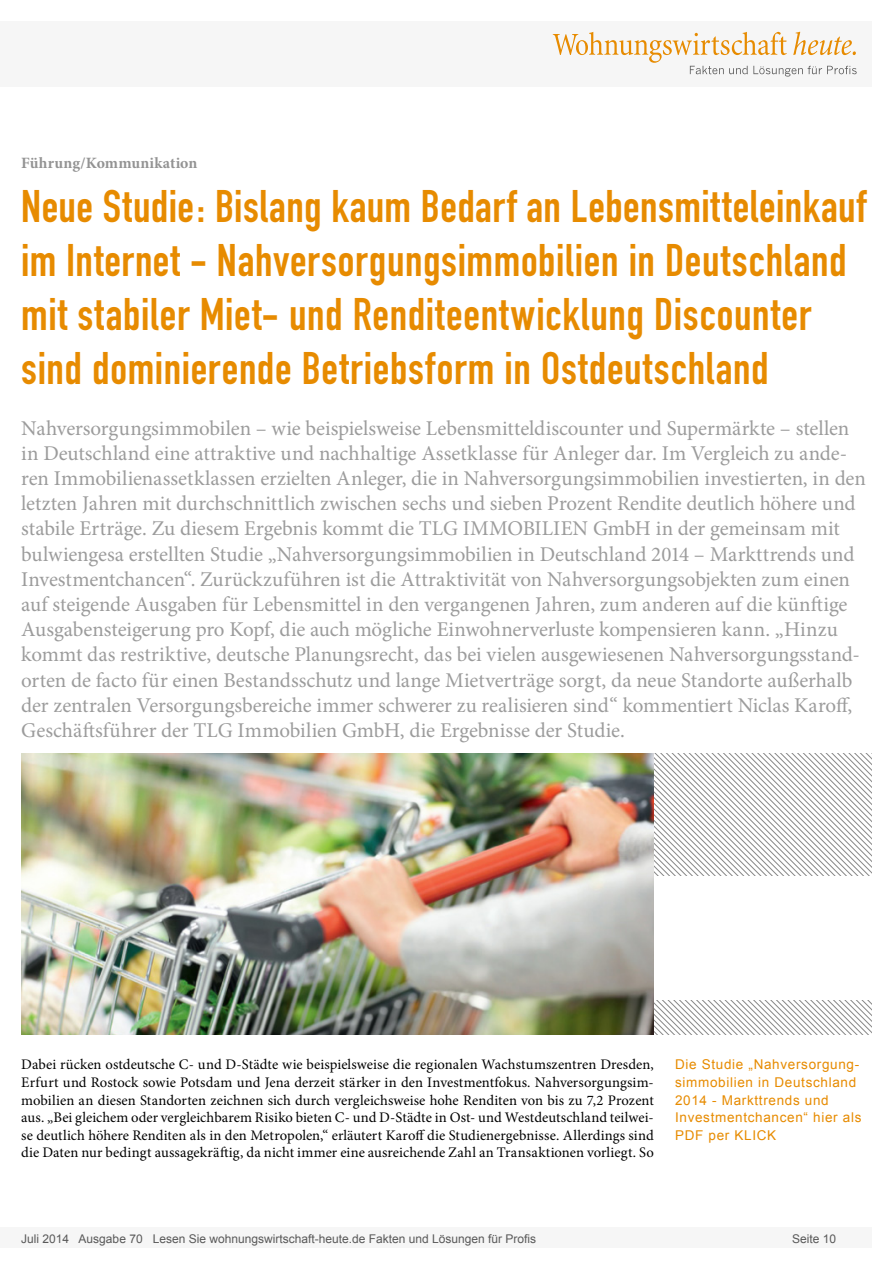
<style>
.page{position:relative;width:893px;height:1263px;background:#fff}
.page>*{position:absolute;margin:0;border:0;box-sizing:border-box;transform-origin:0 0}
.Überschrift_Groß{font:45px/54px "DIN Engschrift";letter-spacing:.015em;color:#e78b00}
.Anlesetext{font:21px/25.2px "Minion Pro";letter-spacing:-.005em;color:#9c9c9c}
.Kategorie{font:700 15.75px "Minion Pro";letter-spacing:.01em;color:#939393}
.Fließtext_erste_Zeil{font:14.7px/17.5px "Minion Pro";color:#000;text-align:justify}
.Info{font:13.5px/17.5px "Arial";letter-spacing:.05em;color:#e78b00}
.t1{font:12px "Arial";color:#595959}
</style>
<div class="page">
<div style="left:0;top:1227px;width:872px;height:20px;background:#f6f6f6"></div>
<div style="left:0;top:21px;width:872px;height:66px;background:#f6f6f6"></div>
<svg style="left:553px;top:32px;width:304px;height:45px"></svg>
<svg style="left:654px;top:753px;width:218px;height:281px"></svg>
<div style="left:654px;top:876px;width:237px;height:123px;background:#fff"></div>
<img style="left:21px;top:753px;width:633px;height:281px">
<p class="Kategorie" style="left:21px;top:152px;width:177px">Führung/Kommunikation</p>
<p class="Überschrift_Groß" style="left:21px;top:180px;width:847px">Neue Studie: Bislang kaum Bedarf an Lebensmitteleinkauf im Internet - Nahversorgungsimmobilien in Deutschland mit stabiler Miet- und Renditeentwicklung Discounter sind dominierende Betriebsform in Ostdeutschland</p>
<p class="Anlesetext" style="left:21px;top:415px;width:846px">Nahversorgungsimmobilen – wie beispielsweise Lebensmitteldiscounter und Supermärkte – stellen in Deutschland eine attraktive und nachhaltige Assetklasse für Anleger dar. Im Vergleich zu ande&shy;ren Immobilienassetklassen erzielten Anleger, die in Nahversorgungsimmobilien investierten, in den letzten Jahren mit durchschnittlich zwischen sechs und sieben Prozent Rendite deutlich höhere und stabile Erträge. Zu diesem Ergebnis kommt die TLG IMMOBILIEN GmbH in der gemeinsam mit bulwiengesa erstellten Studie „Nahversorgungsimmobilien in Deutschland 2014 – Markttrends und Investmentchancen“. Zurückzuführen ist die Attraktivität von Nahversorgungsobjekten zum einen auf steigende Ausgaben für Lebensmittel in den vergangenen Jahren, zum anderen auf die künftige Ausgabensteigerung pro Kopf, die auch mögliche Einwohnerverluste kompensieren kann. „Hinzu kommt das restriktive, deutsche Planungsrecht, das bei vielen ausgewiesenen Nahversorgungsstand&shy;orten de facto für einen Bestandsschutz und lange Mietverträge sorgt, da neue Standorte außerhalb der zentralen Versorgungsbereiche immer schwerer zu realisieren sind“ kommentiert Niclas Karoff, Geschäftsführer der TLG Immobilien GmbH, die Ergebnisse der Studie.</p>
<p class="Fließtext_erste_Zeil" style="left:21px;top:1056px;width:634px">Dabei rücken ostdeutsche C- und D-Städte wie beispielsweise die regionalen Wachstumszentren Dresden, Erfurt und Rostock sowie Potsdam und Jena derzeit stärker in den Investmentfokus. Nahversorgungsim&shy;mobilien an diesen Standorten zeichnen sich durch vergleichsweise hohe Renditen von bis zu 7,2 Prozent aus. „Bei gleichem oder vergleichbarem Risiko bieten C- und D-Städte in Ost- und Westdeutschland teilwei&shy;se deutlich höhere Renditen als in den Metropolen,“ erläutert Karoff die Studienergebnisse. Allerdings sind die Daten nur bedingt aussagekräftig, da nicht immer eine ausreichende Zahl an Transaktionen vorliegt. So</p>
<p class="Info" style="left:675px;top:1056px;width:188px">Die Studie „Nahversorgung&shy;simmobilien in Deutschland<br>2014 - Markttrends und<br>Investmentchancen“ hier als<br>PDF per KLICK</p>
<p class="t1" style="left:21px;top:1230px;width:516px">Juli 2014 Ausgabe 70 Lesen Sie wohnungswirtschaft-heute.de Fakten und Lösungen für Profis</p>
<p class="t1" style="left:792px;top:1231px;width:46px">Seite 10</p>
</div>
